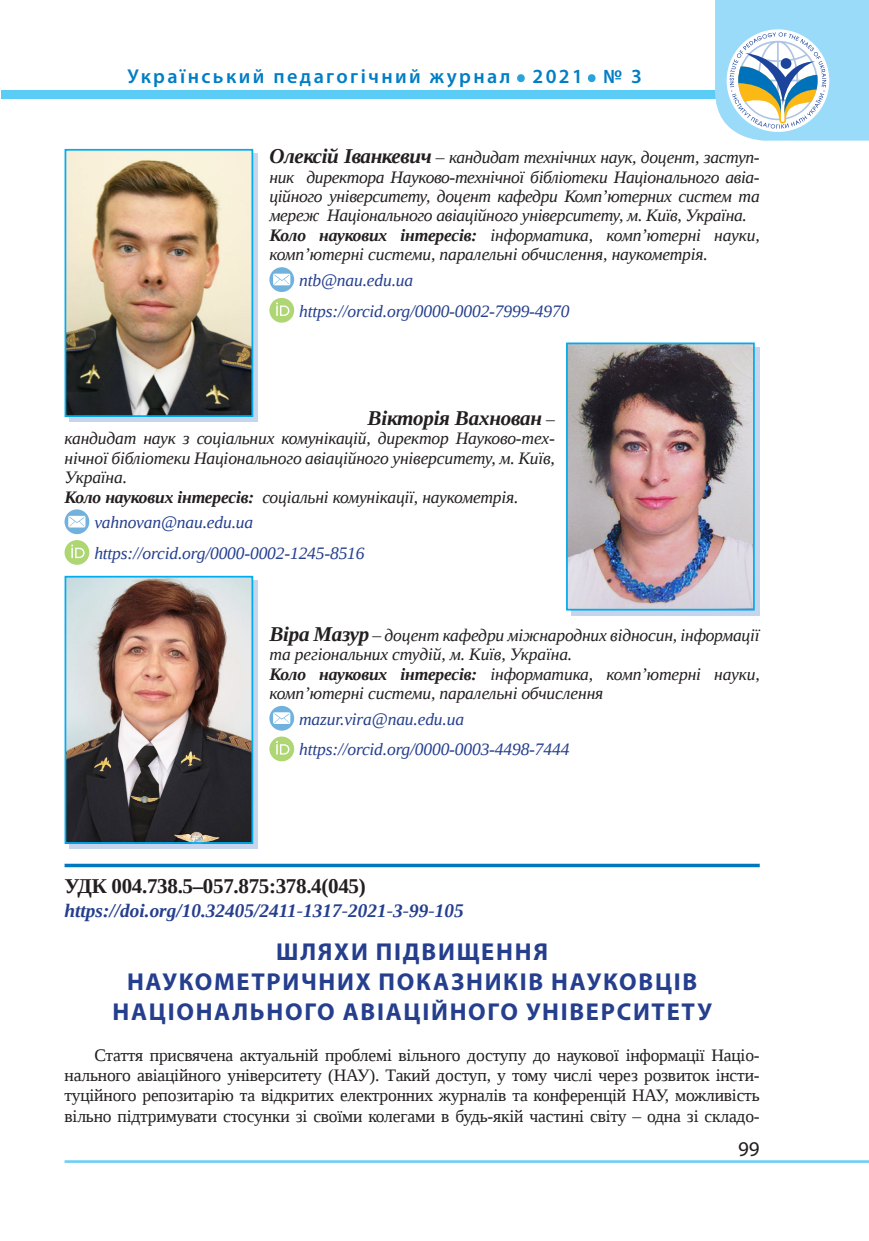
<style>
.page{position:relative;width:869px;height:1241px;background:#fff}
.page>*{position:absolute;margin:0;border:0;box-sizing:border-box;transform-origin:0 0}
.t1{font:600 50.4px "Myriad Pro";color:#2aa2db}
.Назва_статті{font:700 24.5px/30.3px "Myriad Pro";letter-spacing:.07em;color:#253f8e;text-align:center}
.УДК{font:700 21px "Liberation Serif";letter-spacing:-.015em;color:#231f20}
.Про_Автора{font:italic 700 21px "Liberation Serif";letter-spacing:-.01em;color:#231f20}
.t2{font:21px "Myriad Pro";color:#231f20}
.t3{font:600 20.12px "Myriad Pro";letter-spacing:.12em;color:#007ec5}
.Надої{font:italic 700 19.25px "Liberation Serif";color:#253f8e}
.Про_Автора-2{font:italic 17.5px/19.4px "Liberation Serif";letter-spacing:-.01em;color:#231f20}
.Main{font:17.5px/20.3px "Liberation Serif";letter-spacing:-.01em;color:#231f20;text-align:justify}
.Про_Автора-3{font:italic 17.5px "Liberation Serif";letter-spacing:-.01em;color:#253f8e}
.s1{font-weight:700;font-size:21px}
.s2{font-weight:700}
.s3{font-weight:400;font-size:17.5px}
</style>
<div class="page">
<hr style="left:64px;top:1159px;width:804px;height:3px;background:#6bcff6">
<div style="left:1px;top:90px;width:867px;height:8px;background:#5accf5"></div>
<svg style="left:714px;top:0;width:154px;height:141px"></svg>
<div style="left:69px;top:154px;width:189px;height:268px;background:#c6d5ed"></div>
<img style="left:67px;top:152px;width:183px;height:262px">
<div style="left:64px;top:149px;width:189px;height:268px;border:2px solid #00aeef"></div>
<svg style="left:269px;top:267px;width:25px;height:25px"></svg>
<div style="left:269px;top:298px;width:25px;height:24px;background:linear-gradient(to bottom,#aed674,#afd776);border-radius:50%"></div>
<svg style="left:276px;top:302px;width:13px;height:14px"></svg>
<svg style="left:570px;top:347px;width:189px;height:268px;background:#aacfed"></svg>
<img style="left:569px;top:345px;width:182px;height:262px">
<div style="left:566px;top:342px;width:188px;height:268px;border:2px solid #00aeef"></div>
<svg style="left:64px;top:509px;width:25px;height:25px"></svg>
<svg style="left:64px;top:540px;width:25px;height:24px"></svg>
<svg style="left:71px;top:544px;width:14px;height:14px"></svg>
<svg style="left:69px;top:580px;width:189px;height:268px;background:#b0cfeb"></svg>
<img style="left:67px;top:578px;width:183px;height:262px">
<div style="left:64px;top:575px;width:189px;height:268px;border:2px solid #00aeef"></div>
<svg style="left:269px;top:705px;width:25px;height:25px"></svg>
<svg style="left:269px;top:736px;width:25px;height:25px"></svg>
<svg style="left:276px;top:741px;width:13px;height:13px"></svg>
<svg style="left:64px;top:863px;width:695px;height:4px;background:#2e90cb"></svg>
<p class="t3" style="left:127px;top:64px;width:384px">Український педагогічний журнал</p>
<h1 class="t1" style="left:514px;top:33px;width:13px">.</h1>
<p class="t3" style="left:532px;top:64px;width:52px">2021</p>
<h1 class="t1" style="left:585px;top:33px;width:13px">.</h1>
<p class="t3" style="left:603px;top:64px;width:40px">№ 3</p>
<p class="Про_Автора-2" style="left:269px;top:147px;width:491px;text-align:justify"><span class="s1">Олексій Іванкевич</span> – кандидат технічних наук, доцент, заступ&shy;ник директора Науково-технічної бібліотеки Національного авіа&shy;ційного університету, доцент кафедри Комп’ютерних систем та мереж Національного авіаційного університету, м. Київ, Україна.</p>
<p class="Про_Автора-2" style="left:269px;top:225px;width:491px"><span class="s2">Коло наукових інтересів:</span> інформатика, комп’ютерні науки, комп’ютерні системи, паралельні обчислення, наукометрія.</p>
<p class="Про_Автора-3" style="left:299px;top:269px;width:115px">ntb@nau.edu.ua</p>
<p class="Про_Автора-3" style="left:299px;top:299px;width:271px">https://orcid.org/0000-0002-7999-4970</p>
<p class="Про_Автора" style="left:367px;top:404px;width:189px">Вікторія Вахнован <span class="s3">–</span></p>
<p class="Про_Автора-2" style="left:64px;top:428px;width:491px;text-align:justify">кандидат наук з соціальних комунікацій, директор Науково-тех&shy;нічної бібліотеки Національного авіаційного університету, м. Київ, Україна.</p>
<p class="Про_Автора-2" style="left:64px;top:487px;width:455px"><span class="s2">Коло наукових інтересів:</span> соціальні комунікації, наукометрія.</p>
<p class="Про_Автора-3" style="left:94px;top:511px;width:160px">vahnovan@nau.edu.ua</p>
<p class="Про_Автора-3" style="left:94px;top:541px;width:271px">https://orcid.org/0000-0002-1245-8516</p>
<p class="Про_Автора-2" style="left:269px;top:625px;width:491px"><span class="s1">Віра Мазур</span> – доцент кафедри міжнародних відносин, інформації та регіональних студій, м. Київ, Україна.</p>
<p class="Про_Автора-2" style="left:269px;top:663px;width:491px"><span class="s2">Коло наукових інтересів:</span> інформатика, комп’ютерні науки, комп’ютерні системи, паралельні обчислення</p>
<p class="Про_Автора-3" style="left:299px;top:707px;width:166px">mazur.vira@nau.edu.ua</p>
<p class="Про_Автора-3" style="left:299px;top:738px;width:271px">https://orcid.org/0000-0003-4498-7444</p>
<p class="УДК" style="left:64px;top:871px;width:302px">УДК 004.738.5–057.875:378.4(045)</p>
<p class="Надої" style="left:64px;top:897px;width:400px">https://doi.org/10.32405/2411-1317-2021-3-99-105</p>
<p class="Назва_статті" style="left:112px;top:935px;width:600px">ШЛЯХИ ПІДВИЩЕННЯ<br>НАУКОМЕТРИЧНИХ ПОКАЗНИКІВ НАУКОВЦІВ<br>НАЦІОНАЛЬНОГО АВІАЦІЙНОГО УНІВЕРСИТЕТУ</p>
<p class="Main" style="left:64px;top:1044px;width:696px;text-indent:30px">Стаття присвячена актуальній проблемі вільного доступу до наукової інформації Націо&shy;нального авіаційного університету (НАУ). Такий доступ, у тому числі через розвиток інсти&shy;туційного репозитарію та відкритих електронних журналів та конференцій НАУ, можливість вільно підтримувати стосунки зі своїми колегами в будь-якій частині світу – одна зі складо-</p>
<p class="t2" style="left:737px;top:1135px;width:23px">99</p>
</div>
